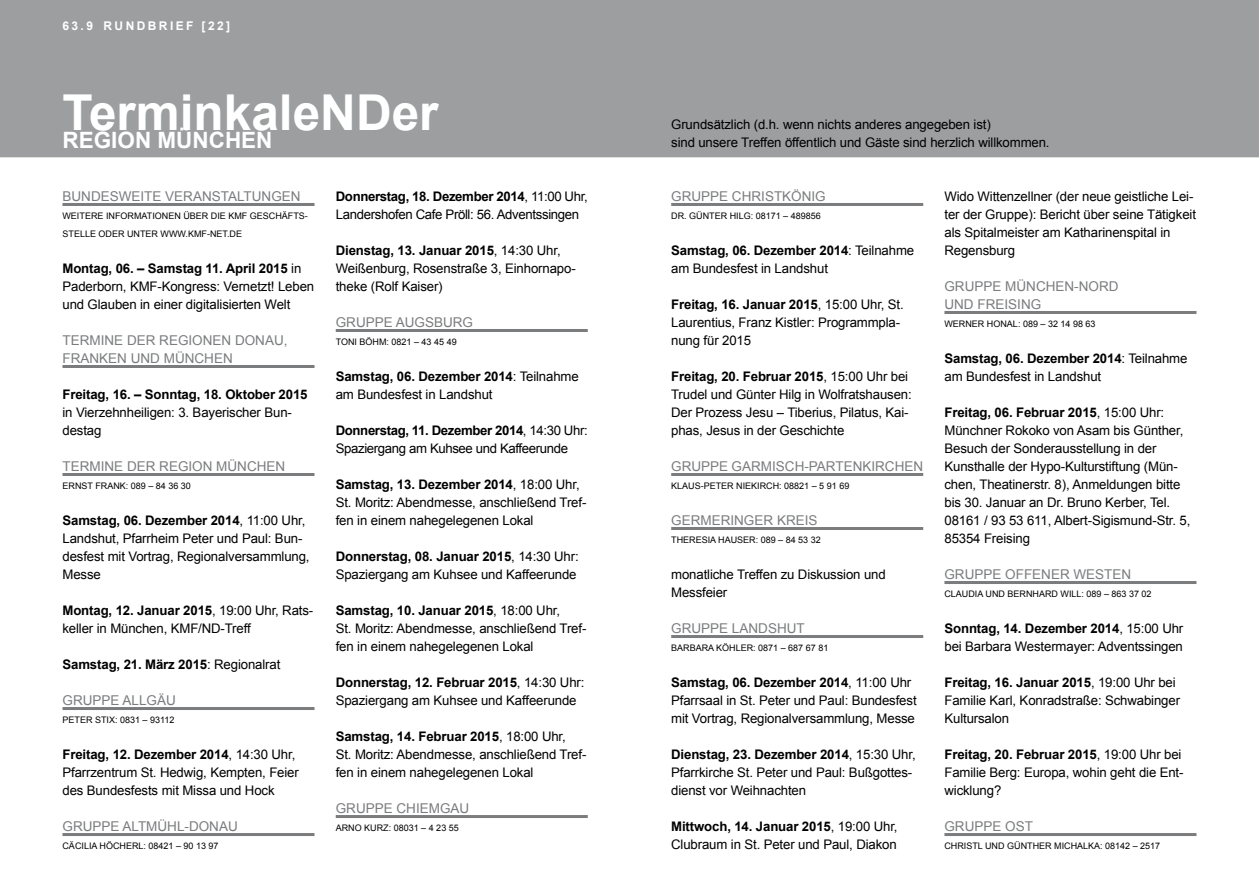
<style>
.page{position:relative;width:1259px;height:893px;background:#fff}
.page>*{position:absolute;margin:0;border:0;box-sizing:border-box;transform-origin:0 0}
.t1{font:700 49.5px "Arial";color:#fff}
.t2{font:700 22.5px "Arial";color:#fff}
.t3{font:13.5px/18px "Arial";color:#7b7c7e}
.t4{font:13.2px/18px "Arial";letter-spacing:-.01em;color:#000}
.t5{font:13.2px/18px "Arial";letter-spacing:-.03em;color:#000}
.t6{font:700 13.2px "Arial";letter-spacing:-.01em;color:#000}
.t7{font:700 12px "Arial";letter-spacing:.2em;color:#fff}
.t8{font:9px/18px "Arial";color:#000}
.s1{font-weight:700}
.s2{font-weight:400}
</style>
<div class="page">
<div style="left:0;top:0;width:1259px;height:157px;background:#9c9e9f"></div>
<hr style="left:62px;top:203px;width:252px;height:3px;background:#7b7c7e">
<hr style="left:62px;top:365px;width:252px;height:3px;background:#7b7c7e">
<hr style="left:62px;top:473px;width:252px;height:3px;background:#7b7c7e">
<hr style="left:62px;top:707px;width:252px;height:3px;background:#7b7c7e">
<hr style="left:62px;top:833px;width:252px;height:3px;background:#7b7c7e">
<hr style="left:336px;top:329px;width:252px;height:3px;background:#7b7c7e">
<hr style="left:336px;top:815px;width:252px;height:3px;background:#7b7c7e">
<hr style="left:671px;top:203px;width:252px;height:3px;background:#7b7c7e">
<hr style="left:671px;top:473px;width:252px;height:3px;background:#7b7c7e">
<hr style="left:671px;top:527px;width:252px;height:3px;background:#7b7c7e">
<hr style="left:671px;top:635px;width:252px;height:3px;background:#7b7c7e">
<hr style="left:944px;top:311px;width:252px;height:3px;background:#7b7c7e">
<hr style="left:944px;top:581px;width:252px;height:3px;background:#7b7c7e">
<hr style="left:944px;top:833px;width:252px;height:3px;background:#7b7c7e">
<p class="t7" style="left:62px;top:17px;width:169px">63.9 RU ndb rief [22]</p>
<h1 class="t1" style="left:62px;top:79px;width:378px">TerminkaleNDer</h1>
<h2 class="t2" style="left:62px;top:125px;width:211px">Region München</h2>
<p class="t3" style="left:62px;top:187px;width:240px">BUNDESWEITE VERANSTALTUNGEN</p>
<p class="t8" style="left:62px;top:207px;width:247px">WEITERE I NFORMATIONEN ÜBER DI E KMF GESCHÄFTS-<br>STELLE ODER UNTER WWW.KMF-NET.DE</p>
<p class="t4" style="left:62px;top:259px;width:253px"><span class="s1">Montag, 06. – Samstag 11. April 2015</span> in<br>Paderborn, KMF-Kongress: Vernetzt! Leben und Glauben in einer digitalisierten Welt</p>
<p class="t3" style="left:62px;top:331px;width:227px">TERMI NE DER REGIONEN DONAU,<br>FRANKEN UND MÜNCHEN</p>
<p class="t6" style="left:62px;top:385px;width:247px">Freitag, 16. – Sonntag, 18. Oktober 2015</p>
<p class="t4" style="left:62px;top:403px;width:231px">in Vierzehnheiligen: 3. Bayerischer Bun&shy;destag</p>
<p class="t3" style="left:62px;top:457px;width:224px">TERMI NE DER REGION MÜNCHEN</p>
<p class="t8" style="left:62px;top:477px;width:13px">Ernst</p>
<p class="t8" style="left:95px;top:477px;width:13px">Frank</p>
<p class="t8" style="left:126px;top:477px;width:67px">: 089 – 84 36 30</p>
<p class="t4" style="left:62px;top:511px;width:249px"><span class="s1">Samstag, 06. Dezember 2014</span>, 11:00 Uhr,<br>Landshut, Pfarrheim Peter und Paul: Bun&shy;desfest mit Vortrag, Regionalversammlung,<br>Messe</p>
<p class="t4" style="left:62px;top:601px;width:252px"><span class="s1">Montag, 12. Januar 2015</span>, 19:00 Uhr, Rats&shy;keller in München, KMF/ND-Treff</p>
<p class="t6" style="left:62px;top:655px;width:219px">Samstag, 21. März 2015<span class="s2">: Regionalrat</span></p>
<p class="t3" style="left:62px;top:691px;width:115px">GRUPPE ALLGÄU</p>
<p class="t8" style="left:62px;top:711px;width:13px">Peter</p>
<p class="t8" style="left:95px;top:711px;width:81px">Stix: 0831 – 93112</p>
<p class="t4" style="left:62px;top:745px;width:238px"><span class="s1">Freitag, 12. Dezember 2014</span>, 14:30 Uhr,<br>Pfarrzentrum St. Hedwig, Kempten, Feier des Bundesfests mit Missa und Hock</p>
<p class="t3" style="left:62px;top:817px;width:177px">GRUPPE ALTMÜHL-DONAU</p>
<p class="t8" style="left:62px;top:837px;width:51px">Cäcilia Höcherl</p>
<p class="t8" style="left:143px;top:837px;width:77px">: 08421 – 90 13 97</p>
<p class="t4" style="left:336px;top:187px;width:253px"><span class="s1">Donnerstag, 18. Dezember 2014</span>, 11:00 Uhr,<br>Landershofen Cafe Pröll: 56. Adventssingen</p>
<p class="t4" style="left:336px;top:241px;width:241px"><span class="s1">Dienstag, 13. Januar 2015</span>, 14:30 Uhr,<br>Weißenburg, Rosenstraße 3, Einhornapo&shy;theke (Rolf Kaiser)</p>
<p class="t3" style="left:336px;top:313px;width:139px">GRUPPE AUGSBURG</p>
<p class="t8" style="left:336px;top:333px;width:38px">Ton i Böhm</p>
<p class="t8" style="left:386px;top:333px;width:72px">: 0821 – 43 45 49</p>
<p class="t4" style="left:336px;top:367px;width:244px"><span class="s1">Samstag, 06. Dezember 2014</span>: Teilnahme am Bundesfest in Landshut</p>
<p class="t5" style="left:336px;top:421px;width:253px"><span class="s1">Donnerstag, 11. Dezember 2014</span>, 14:30 Uhr:<br>Spaziergang am Kuhsee und Kaffeerunde</p>
<p class="t4" style="left:336px;top:475px;width:252px"><span class="s1">Samstag, 13. Dezember 2014</span>, 18:00 Uhr,<br>St. Moritz: Abendmesse, anschließend Tref&shy;fen in einem nahegelegenen Lokal</p>
<p class="t4" style="left:336px;top:547px;width:244px"><span class="s1">Donnerstag, 08. Januar 2015</span>, 14:30 Uhr:<br>Spaziergang am Kuhsee und Kaffeerunde</p>
<p class="t4" style="left:336px;top:601px;width:252px"><span class="s1">Samstag, 10. Januar 2015</span>, 18:00 Uhr,<br>St. Moritz: Abendmesse, anschließend Tref&shy;fen in einem nahegelegenen Lokal</p>
<p class="t4" style="left:336px;top:673px;width:250px"><span class="s1">Donnerstag, 12. Februar 2015</span>, 14:30 Uhr:<br>Spaziergang am Kuhsee und Kaffeerunde</p>
<p class="t4" style="left:336px;top:727px;width:252px"><span class="s1">Samstag, 14. Februar 2015</span>, 18:00 Uhr,<br>St. Moritz: Abendmesse, anschließend Tref&shy;fen in einem nahegelegenen Lokal</p>
<p class="t3" style="left:336px;top:799px;width:135px">GRUPPE CHI EMGAU</p>
<p class="t8" style="left:336px;top:819px;width:14px">Arno</p>
<p class="t8" style="left:364px;top:819px;width:13px">Kurz</p>
<p class="t8" style="left:389px;top:819px;width:72px">: 08031 – 4 23 55</p>
<p class="t4" style="left:671px;top:116px;width:380px">Grundsätzlich (d.h. wenn nichts anderes angegeben ist)<br>sind unsere Treffen öffentlich und Gäste sind herzlich willkommen.</p>
<p class="t3" style="left:671px;top:187px;width:156px">GRUPPE CHRISTKÖNIG</p>
<p class="t8" style="left:671px;top:207px;width:33px">Dr. Günter</p>
<p class="t8" style="left:729px;top:207px;width:93px">Hilg : 08171 – 489856</p>
<p class="t4" style="left:671px;top:241px;width:244px"><span class="s1">Samstag, 06. Dezember 2014</span>: Teilnahme am Bundesfest in Landshut</p>
<p class="t4" style="left:671px;top:295px;width:234px"><span class="s1">Freitag, 16. Januar 2015</span>, 15:00 Uhr, St.<br>Laurentius, Franz Kistler: Programmpla&shy;nung für 2015</p>
<p class="t4" style="left:671px;top:367px;width:242px"><span class="s1">Freitag, 20. Februar 2015</span>, 15:00 Uhr bei Trudel und Günter Hilg in Wolfratshausen:<br>Der Prozess Jesu – Tiberius, Pilatus, Kai&shy;phas, Jesus in der Geschichte</p>
<p class="t3" style="left:671px;top:457px;width:253px">GRUPPE GARMISCH-PARTENKI RCHEN</p>
<p class="t8" style="left:671px;top:477px;width:13px">Klaus</p>
<p class="t8" style="left:701px;top:477px;width:16px">-Peter</p>
<p class="t8" style="left:736px;top:477px;width:31px">Niekirch</p>
<p class="t8" style="left:779px;top:477px;width:72px">: 08821 – 5 91 69</p>
<p class="t3" style="left:671px;top:511px;width:148px">GERMERI NGER KREIS</p>
<p class="t8" style="left:671px;top:531px;width:13px">Theres</p>
<p class="t8" style="left:707px;top:531px;width:25px">ia Hauser</p>
<p class="t8" style="left:756px;top:531px;width:67px">: 089 – 84 53 32</p>
<p class="t4" style="left:671px;top:565px;width:216px">monatliche Treffen zu Diskussion und<br>Messfeier</p>
<p class="t3" style="left:671px;top:619px;width:135px">GRUPPE LANDSHUT</p>
<p class="t8" style="left:671px;top:639px;width:14px">Barbara</p>
<p class="t8" style="left:716px;top:639px;width:14px">Köhler</p>
<p class="t8" style="left:753px;top:639px;width:77px">: 0871 – 687 67 81</p>
<p class="t4" style="left:671px;top:673px;width:247px"><span class="s1">Samstag, 06. Dezember 2014</span>, 11:00 Uhr<br>Pfarrsaal in St. Peter und Paul: Bundesfest mit Vortrag, Regionalversammlung, Messe</p>
<p class="t4" style="left:671px;top:745px;width:246px"><span class="s1">Dienstag, 23. Dezember 2014</span>, 15:30 Uhr,<br>Pfarrkirche St. Peter und Paul: Bußgottes&shy;dienst vor Weihnachten</p>
<p class="t4" style="left:671px;top:817px;width:228px"><span class="s1">Mittwoch, 14. Januar 2015</span>, 19:00 Uhr,<br>Clubraum in St. Peter und Paul, Diakon</p>
<p class="t4" style="left:944px;top:187px;width:253px">Wido Wittenzellner (der neue geistliche Lei&shy;ter der Gruppe): Bericht über seine Tätigkeit als Spitalmeister am Katharinenspital in Regensburg</p>
<p class="t3" style="left:944px;top:277px;width:175px">GRUPPE MÜNCHEN-NORD<br>UND FREISING</p>
<p class="t8" style="left:944px;top:315px;width:16px">Werner</p>
<p class="t8" style="left:987px;top:315px;width:14px">Honal</p>
<p class="t8" style="left:1018px;top:315px;width:79px">: 089 – 32 14 98 63</p>
<p class="t4" style="left:944px;top:349px;width:244px"><span class="s1">Samstag, 06. Dezember 2014</span>: Teilnahme am Bundesfest in Landshut</p>
<p class="t4" style="left:944px;top:403px;width:247px"><span class="s1">Freitag, 06. Februar 2015</span>, 15:00 Uhr:<br>Münchner Rokoko von Asam bis Günther, Besuch der Sonderausstellung in der Kunsthalle der Hypo-Kulturstiftung (Mün&shy;chen, Theatinerstr. 8), Anmeldungen bitte bis 30. Januar an Dr. Bruno Kerber, Tel.<br>08161 / 93 53 611, Albert-Sigismund-Str. 5, 85354 Freising</p>
<p class="t3" style="left:944px;top:565px;width:188px">GRUPPE OFFENER WESTEN</p>
<p class="t8" style="left:944px;top:585px;width:14px">Claud</p>
<p class="t8" style="left:975px;top:585px;width:18px">ia und</p>
<p class="t8" style="left:1007px;top:585px;width:14px">Bernhard</p>
<p class="t8" style="left:1060px;top:585px;width:93px">Will : 089 – 863 37 02</p>
<p class="t4" style="left:944px;top:619px;width:240px"><span class="s1">Sonntag, 14. Dezember 2014</span>, 15:00 Uhr bei Barbara Westermayer: Adventssingen</p>
<p class="t4" style="left:944px;top:673px;width:237px"><span class="s1">Freitag, 16. Januar 2015</span>, 19:00 Uhr bei<br>Familie Karl, Konradstraße: Schwabinger<br>Kultursalon</p>
<p class="t4" style="left:944px;top:745px;width:241px"><span class="s1">Freitag, 20. Februar 2015</span>, 19:00 Uhr bei<br>Familie Berg: Europa, wohin geht die Ent&shy;wicklung?</p>
<p class="t3" style="left:944px;top:817px;width:90px">GRUPPE OST</p>
<p class="t8" style="left:944px;top:837px;width:29px">Christl</p>
<p class="t8" style="left:985px;top:837px;width:8px">und</p>
<p class="t8" style="left:1007px;top:837px;width:15px">Günther</p>
<p class="t8" style="left:1054px;top:837px;width:17px">Michalka</p>
<p class="t8" style="left:1100px;top:837px;width:62px">: 08142 – 2517</p>
</div>
